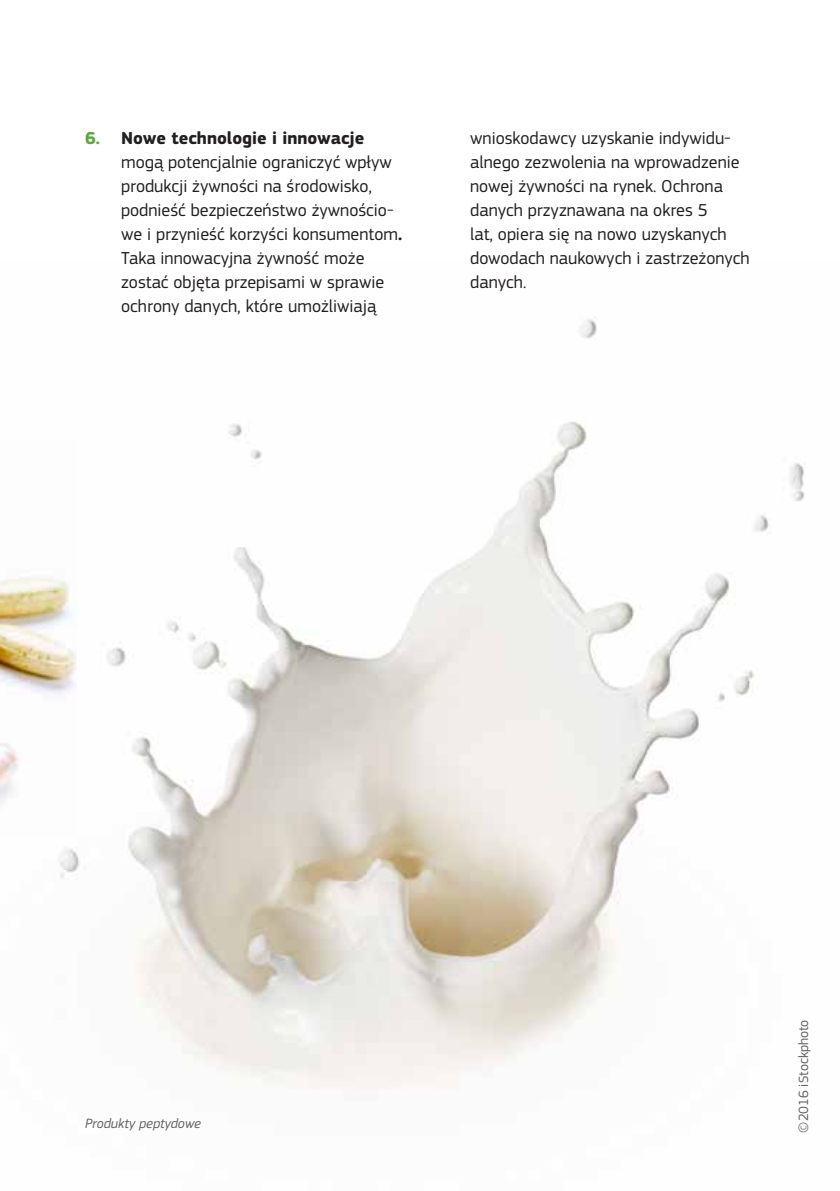
<style>
.page{position:relative;width:840px;height:1191px;background:#fff}
.page>*{position:absolute;margin:0;border:0;box-sizing:border-box;transform-origin:0 0}
.t1{font:18px/24px "EC Square Sans Pro";color:#231f20}
.t2{font:italic 14px "EC Square Sans Pro";color:#636466}
.t3{font:14px "EC Square Sans Pro";color:#636466}
.s1{font-weight:700;color:#5ca53f}
.s2{font-weight:700}
</style>
<div class="page">
<img style="left:59px;top:317px;width:746px;height:773px">
<img style="left:0;top:442px;width:76px;height:394px">
<p class="t1" style="left:121px;top:126px;width:282px;text-indent:-36px"><span class="s1">6.</span> <span class="s2">Nowe technologie i innowacje </span>mogą potencjalnie ograniczyć wpływ produkcji żywności na środowisko, podnieść bezpieczeństwo żywnościo&shy;we i przynieść korzyści konsumentom<span class="s2">.<br></span>Taka innowacyjna żywność może zostać objęta przepisami w sprawie ochrony danych, które umożliwiają</p>
<p class="t1" style="left:470px;top:126px;width:281px">wnioskodawcy uzyskanie indywidu&shy;alnego zezwolenia na wprowadzenie nowej żywności na rynek. Ochrona danych przyznawana na okres 5<br>lat, opiera się na nowo uzyskanych dowodach naukowych i zastrzeżonych danych.</p>
<p class="t2" style="left:85px;top:1115px;width:117px">Produkty peptydowe</p>
<p class="t3" style="left:794px;top:1132px;width:115px;rotate:-90deg">©2016 iStockphoto</p>
</div>
